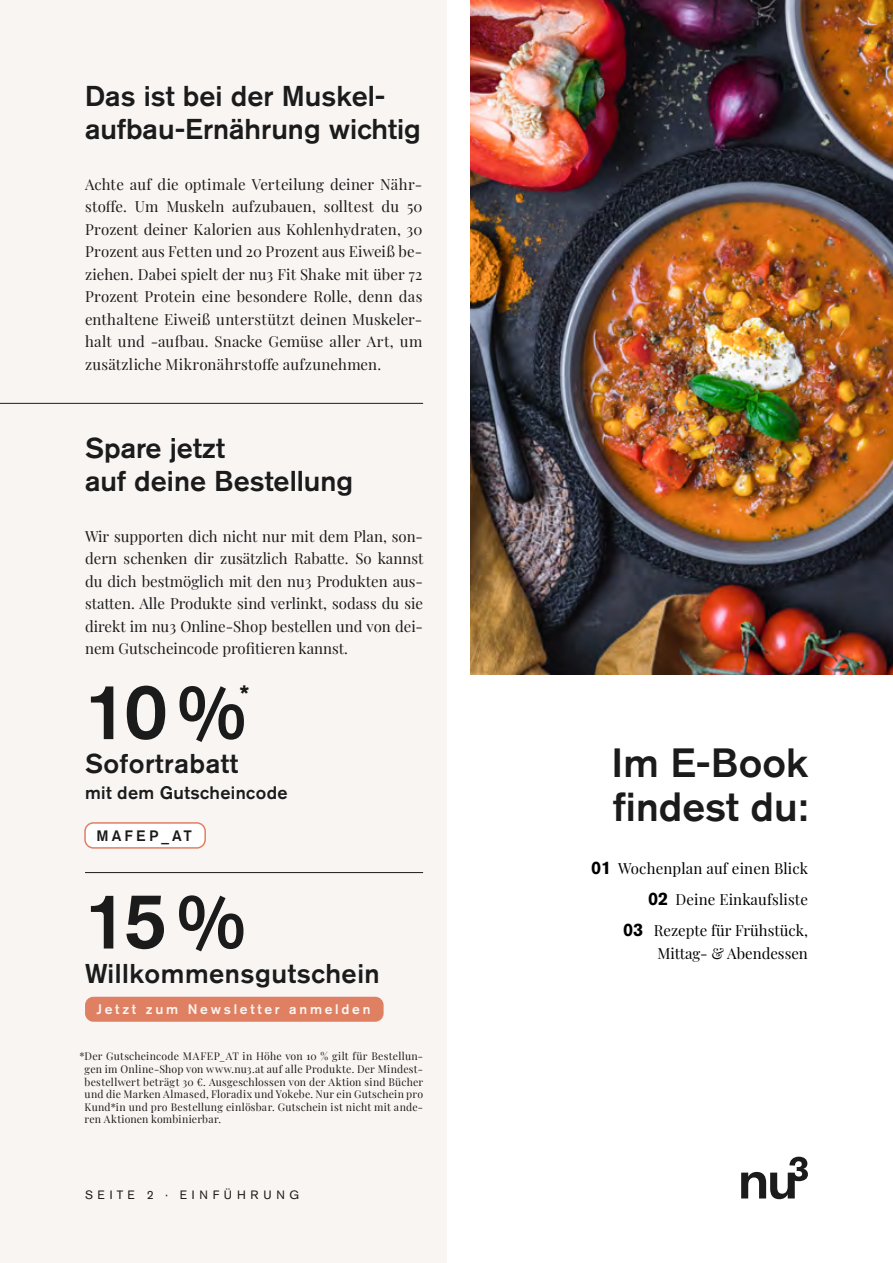
<style>
.page{position:relative;width:893px;height:1263px;background:#fff}
.page>*{position:absolute;margin:0;border:0;box-sizing:border-box;transform-origin:0 0}
.t1{font:500 78px "Akzidenz Grotesk BQ";color:#1b1b1b}
.t2{font:500 40.5px/43.5px "Akzidenz Grotesk BQ";color:#1b1b1b}
.t3{font:500 28.5px/33px "Akzidenz Grotesk BQ";color:#1b1b1b}
.t4{font:500 27px "Akzidenz Grotesk BQ";letter-spacing:.02em;color:#1b1b1b}
.t5{font:500 26.4px "Akzidenz Grotesk BQ";color:#1b1b1b}
.t6{font:500 18px "Akzidenz Grotesk BQ";letter-spacing:.02em;color:#1b1b1b}
.t7{font:15px/22.5px "Playfair Display";color:#1b1b1b;text-align:justify}
.t8{font:15px/31px "Playfair Display";color:#000;text-align:right}
.t9{font:500 15px "Akzidenz Grotesk BQ";letter-spacing:.2em;color:#1b1b1b}
.t10{font:500 13.8px "Akzidenz Grotesk BQ";letter-spacing:.2em;color:#f9f5f3}
.t11{font:12px "Akzidenz Grotesk BQ";letter-spacing:.4em;color:#1b1b1b}
.t12{font:10.5px/12.6px "Playfair Display";letter-spacing:.02em;color:#1b1b1b;text-align:justify}
.s1{font-family:"Akzidenz Grotesk BQ";font-weight:700;font-size:18px}
</style>
<div class="page">
<div style="left:0;top:0;width:446px;height:1263px;background:#f9f5f3"></div>
<hr style="left:0;top:403px;width:423px;height:1px;background:#1b1b1b">
<div style="left:85px;top:997px;width:299px;height:25px;background:#e08062;border-radius:8px"></div>
<div style="left:85px;top:823px;width:120px;height:25px;background:#fff;border-radius:8px"></div>
<div style="left:84px;top:822px;width:122px;height:27px;border:2px solid #e08062;border-radius:8px"></div>
<hr style="left:85px;top:872px;width:338px;height:1px;background:#1b1b1b">
<svg style="left:741px;top:1157px;width:67px;height:42px"></svg>
<img style="left:471px;top:0;width:422px;height:674px">
<h3 class="t3" style="left:85px;top:79px;width:337px">Das ist bei der Muskel&shy;aufbau-Ernährung wichtig</h3>
<p class="t7" style="left:85px;top:172px;width:339px">Achte auf die optimale Verteilung deiner Nähr&shy;stoffe. Um Muskeln aufzubauen, solltest du 50<br>Prozent deiner Kalorien aus Kohlenhydraten, 30<br>Prozent aus Fetten und 20 Prozent aus Eiweiß be&shy;ziehen. Dabei spielt der nu3 Fit Shake mit über 72<br>Prozent Protein eine besondere Rolle, denn das enthaltene Eiweiß unterstützt deinen Muskeler&shy;halt und -aufbau. Snacke Gemüse aller Art, um zusätzliche Mikronährstoffe aufzunehmen.</p>
<h3 class="t3" style="left:85px;top:431px;width:270px">Spare jetzt<br>auf deine Bestellung</h3>
<p class="t7" style="left:85px;top:523px;width:340px">Wir supporten dich nicht nur mit dem Plan, son&shy;dern schenken dir zusätzlich Rabatte. So kannst du dich bestmöglich mit den nu3 Produkten aus&shy;statten. Alle Produkte sind verlinkt, sodass du sie direkt im nu3 Online-Shop bestellen und von dei&shy;nem Gutscheincode profitieren kannst.</p>
<h3 class="t5" style="left:239px;top:678px;width:11px">*</h3>
<h1 class="t1" style="left:85px;top:664px;width:162px">10%</h1>
<h3 class="t4" style="left:85px;top:747px;width:155px">Sofortrabatt</h3>
<p class="t6" style="left:85px;top:782px;width:204px">mit dem Gutscheincode</p>
<p class="t9" style="left:97px;top:826px;width:97px">MAFEP_AT</p>
<h1 class="t1" style="left:85px;top:873px;width:162px">15%</h1>
<h3 class="t4" style="left:85px;top:957px;width:296px">Willkommensgutschein</h3>
<p class="t10" style="left:97px;top:1001px;width:275px">Jetzt zum Newsletter anmelden</p>
<p class="t12" style="left:85px;top:1049px;width:340px;text-indent:-5px">*Der Gutscheincode MAFEP_AT in Höhe von 10 % gilt für Bestellun&shy;gen im Online-Shop von www.nu3.at auf alle Produkte. Der Mindest&shy;bestellwert beträgt 30 €. Ausgeschlossen von der Aktion sind Bücher und die Marken Almased, Floradix und Yokebe. Nur ein Gutschein pro Kund*in und pro Bestellung einlösbar. Gutschein ist nicht mit ande&shy;ren Aktionen kombinierbar.</p>
<p class="t11" style="left:85px;top:1188px;width:216px">SEITE 2 · EINFÜHRUNG</p>
<h2 class="t2" style="left:612px;top:741px;width:198px">Im E-Book findest du:</h2>
<p class="t8" style="left:591px;top:852px;width:219px"><span class="s1">01</span> Wochenplan auf einen Blick<br><span class="s1">02</span> Deine Einkaufsliste<br><span class="s1">03</span> Rezepte für Frühstück,</p>
<p class="t8" style="left:657px;top:936px;width:152px">Mittag- &amp; Abendessen</p>
</div>
